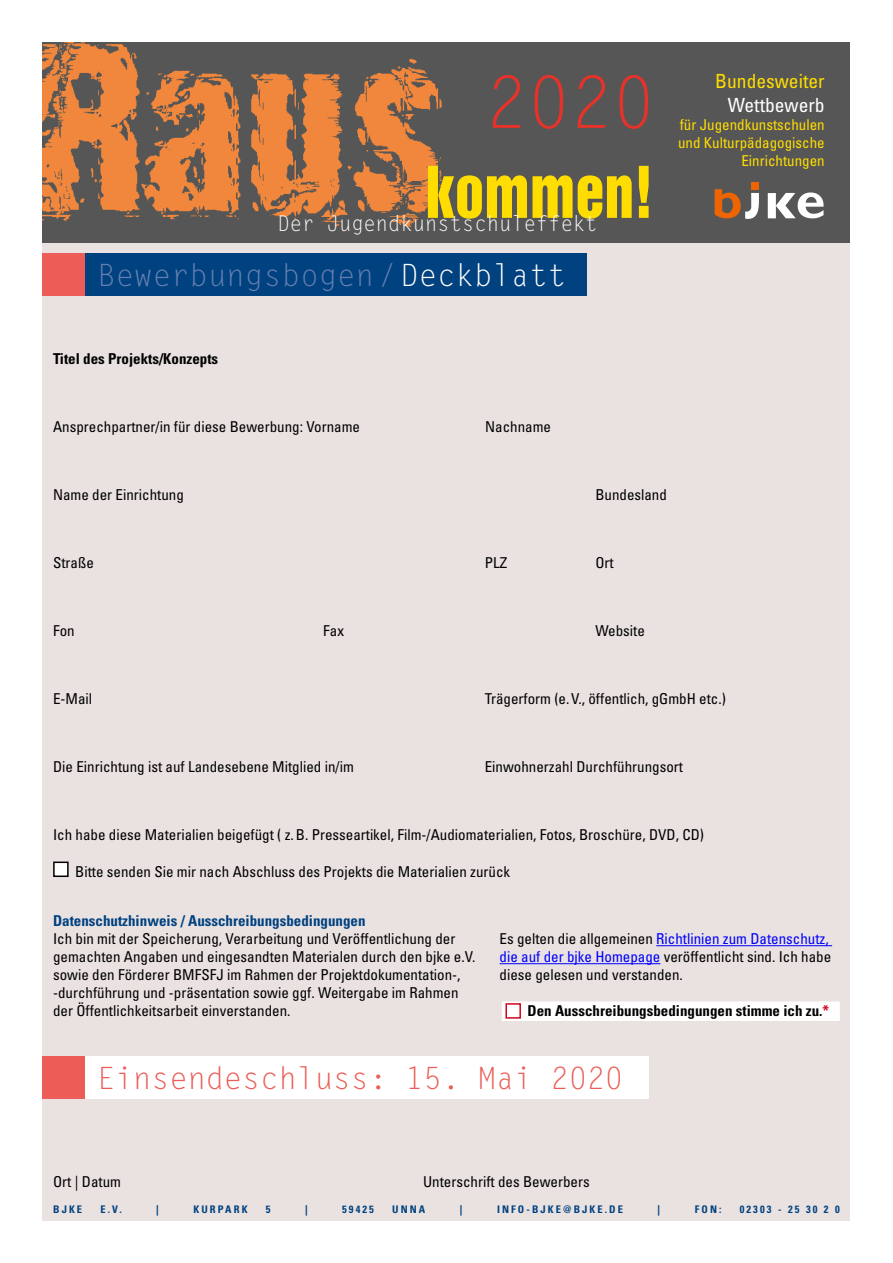
<style>
.page{position:relative;width:893px;height:1263px;background:#fff}
.page>*{position:absolute;margin:0;border:0;box-sizing:border-box;transform-origin:0 0}
.t1{font:72px "Letter Gothic Std";color:#e73229}
.t2{font:65.1px "Helvetica Inserat LT Std";color:#fd0;scale:.9 1}
.t3{font:30.75px "Letter Gothic Std";letter-spacing:-.01em;color:#eb5d56}
.t4{font:30.75px "Letter Gothic Std";color:#647eb0}
.t5{font:21.6px "Letter Gothic Std";color:#fff;scale:.95 1}
.t6{font:condensed 19.5px "Univers LT Std";color:#fd0}
.t7{font:condensed 19.5px "Univers LT Std";color:#fff}
.t8{font:condensed 15px/18px "Univers LT Std";color:#000}
.t9{font:700 condensed 15px "Univers LT Std";color:#000}
.t10{font:condensed 15px/18px "Univers LT Std";color:#fd0;text-align:right}
.t11{font:700 condensed 15px "Univers LT Std";color:#004180}
.t12{font:700 condensed 10.5px "Univers LT Std";letter-spacing:.2em;color:#004180}
.s1{color:#fff}
.s2{color:#00f}
.s3{color:#d2041c}
</style>
<div class="page">
<div style="left:43px;top:43px;width:807px;height:1177px;background:#e9e2e0"></div>
<div style="left:42px;top:43px;width:808px;height:200px;background:#565656"></div>
<div style="left:43px;top:254px;width:544px;height:42px;background:#004180"></div>
<div style="left:43px;top:254px;width:42px;height:42px;background:#eb5d56"></div>
<div style="left:54px;top:862px;width:14px;height:14px;background:#fff"></div>
<div style="left:53px;top:861px;width:16px;height:16px;border:2px solid #000"></div>
<img style="left:43px;top:43px;width:399px;height:185px">
<div style="left:43px;top:1056px;width:605px;height:43px;background:#fff"></div>
<div style="left:43px;top:1056px;width:42px;height:43px;background:#eb5d56"></div>
<div style="left:751px;top:182px;width:8px;height:7px;background:#ec6502"></div>
<svg style="left:715px;top:189px;width:44px;height:30px"></svg>
<svg style="left:768px;top:192px;width:55px;height:26px"></svg>
<div style="left:502px;top:1001px;width:338px;height:20px;background:#fff;border:2px solid #fff"></div>
<hr style="left:656px;top:945px;width:176px;height:1px;background:#00f">
<hr style="left:500px;top:963px;width:160px;height:1px;background:#00f">
<div style="left:505px;top:1003px;width:16px;height:16px;background:#fff;border:2px solid #d2041c"></div>
<h1 class="t1" style="left:485px;top:61px;width:172px">2020</h1>
<h2 class="t2" style="left:426px;top:153px;width:255px">kommen!</h2>
<h3 class="t5" style="left:277px;top:211px;width:338px">Der Jugendkunstschuleffekt</h3>
<h3 class="t4" style="left:97px;top:257px;width:470px">Bewerbungsbogen/<span class="s1">Deckblatt</span></h3>
<h3 class="t6" style="left:715px;top:69px;width:111px">Bundesweiter</h3>
<h3 class="t7" style="left:728px;top:92px;width:98px">Wettbewerb</h3>
<p class="t10" style="left:678px;top:115px;width:148px">für Jugendkunstschulen und Kulturpädagogische<br>Einrichtungen</p>
<p class="t9" style="left:53px;top:349px;width:167px">Titel des Projekts/Konzepts</p>
<p class="t8" style="left:53px;top:417px;width:308px">Ansprechpartner/in für diese Bewerbung: Vorname</p>
<p class="t8" style="left:485px;top:417px;width:67px">Nachname</p>
<p class="t8" style="left:53px;top:485px;width:132px">Name der Einrichtung</p>
<p class="t8" style="left:595px;top:485px;width:73px">Bundesland</p>
<p class="t8" style="left:53px;top:553px;width:42px">Straße</p>
<p class="t8" style="left:485px;top:553px;width:24px">PLZ</p>
<p class="t8" style="left:595px;top:553px;width:20px">Ort</p>
<p class="t8" style="left:53px;top:621px;width:23px">Fon</p>
<p class="t8" style="left:323px;top:621px;width:22px">Fax</p>
<p class="t8" style="left:595px;top:621px;width:51px">Website</p>
<p class="t8" style="left:53px;top:689px;width:41px">E-Mail</p>
<p class="t8" style="left:485px;top:689px;width:243px">Trägerform (e.V., öffentlich, gGmbH etc.)</p>
<p class="t8" style="left:53px;top:757px;width:302px">Die Einrichtung ist auf Landesebene Mitglied in/im</p>
<p class="t8" style="left:485px;top:757px;width:200px">Einwohnerzahl Durchführungsort</p>
<p class="t8" style="left:53px;top:825px;width:652px">Ich habe diese Materialien beigefügt ( z.B. Presseartikel, Film-/Audiomaterialien, Fotos, Broschüre, DVD, CD)</p>
<p class="t8" style="left:75px;top:862px;width:436px">Bitte senden Sie mir nach Abschluss des Projekts die Materialien zurück</p>
<p class="t11" style="left:53px;top:912px;width:314px">Datenschutzhinweis / Ausschreibungsbedingungen</p>
<p class="t8" style="left:53px;top:930px;width:424px">Ich bin mit der Speicherung, Verarbeitung und Veröffentlichung der gemachten Angaben und eingesandten Materialen durch den bjke e.V. sowie den Förderer BMFSFJ im Rahmen der Projektdokumentation-, -durchführung und -präsentation sowie ggf. Weitergabe im Rahmen der Öffentlichkeitsarbeit einverstanden.</p>
<p class="t8" style="left:500px;top:930px;width:333px">Es gelten die allgemeinen <span class="s2">Richtlinien zum Datenschutz, die auf der bjke Homepage</span> veröffentlicht sind. Ich habe diese gelesen und verstanden.</p>
<p class="t9" style="left:528px;top:1002px;width:303px">Den Ausschreibungsbedingungen stimme ich zu.<span class="s3">*</span></p>
<h3 class="t3" style="left:97px;top:1060px;width:528px">Einsendeschluss: 15. Mai 2020</h3>
<p class="t8" style="left:53px;top:1172px;width:69px">Ort | Datum</p>
<p class="t8" style="left:423px;top:1172px;width:168px">Unterschrift des Bewerbers</p>
<p class="t12" style="left:53px;top:1203px;width:31px">BJKE</p>
<p class="t12" style="left:101px;top:1203px;width:23px">E.V.</p>
<p class="t12" style="left:156px;top:1203px;width:4px">|</p>
<p class="t12" style="left:193px;top:1203px;width:56px">KURPARK</p>
<p class="t12" style="left:266px;top:1203px;width:6px">5</p>
<p class="t12" style="left:305px;top:1203px;width:4px">|</p>
<p class="t12" style="left:342px;top:1203px;width:33px">59425</p>
<p class="t12" style="left:392px;top:1203px;width:35px">UNNA</p>
<p class="t12" style="left:460px;top:1203px;width:4px">|</p>
<p class="t12" style="left:497px;top:1203px;width:127px">INFO-BJKE@BJKE.DE</p>
<p class="t12" style="left:658px;top:1203px;width:4px">|</p>
<p class="t12" style="left:695px;top:1203px;width:28px">FON:</p>
<p class="t12" style="left:740px;top:1203px;width:102px">02303 - 25 30 2 0</p>
</div>
